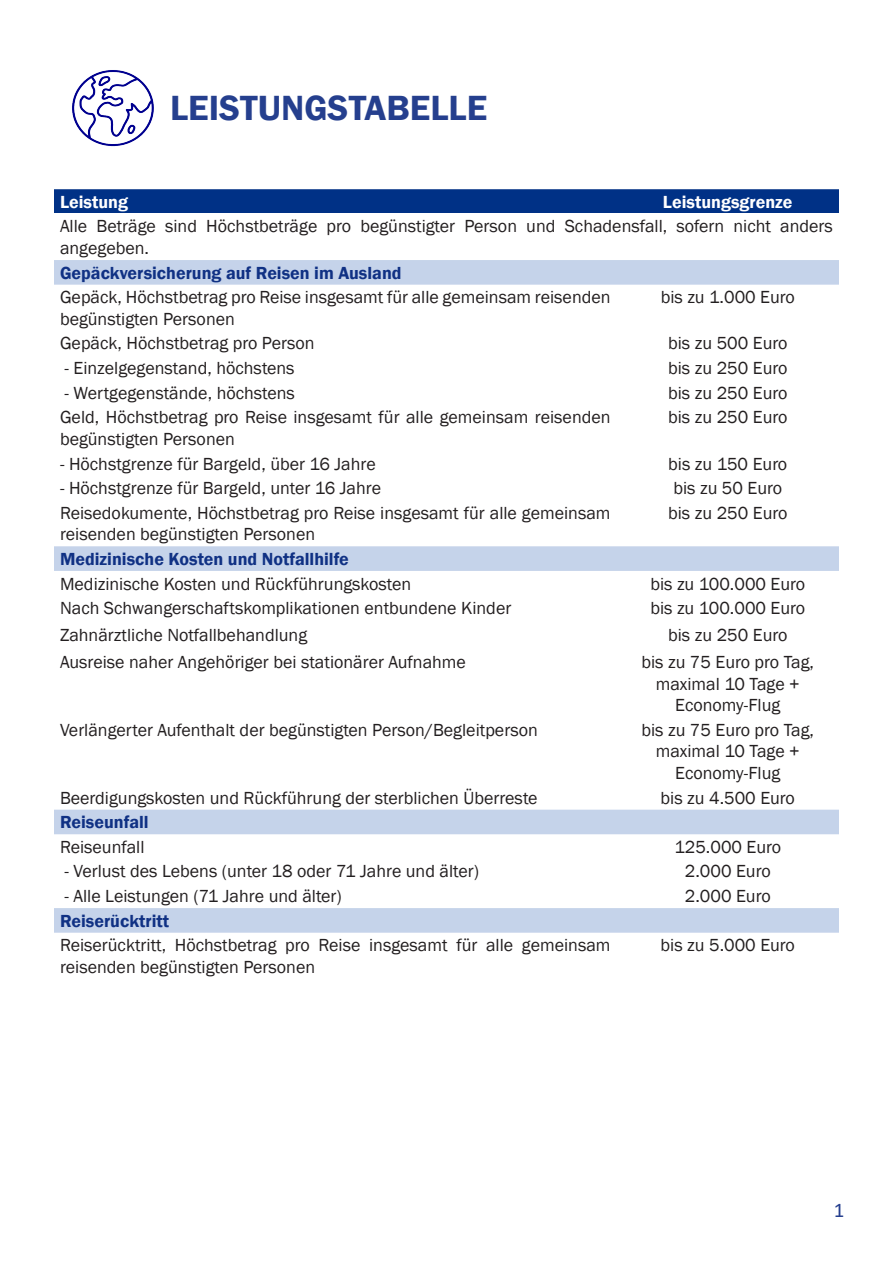
<style>
.page{position:relative;width:893px;height:1263px;background:#fff}
.page>*{position:absolute;margin:0;border:0;box-sizing:border-box;transform-origin:0 0}
.t1{font:600 36px "Franklin Gothic";color:#253f8e}
.t2{font:21px "Calibri";color:#253f8e}
.Main_Text{font:18px/21.6px "Franklin Gothic";color:#231f20}
.Main_Text-2{font:600 18px "Franklin Gothic";color:#103184}
.Main_Text-3{font:600 18px "Franklin Gothic";color:#fff}
</style>
<div class="page">
<div style="left:54px;top:189px;width:785px;height:24px;background:#003186"></div>
<svg style="left:54px;top:260px;width:785px;height:673px"></svg>
<img style="left:72px;top:70px;width:82px;height:77px">
<p class="t1" style="left:170px;top:86px;width:319px">LEISTUNGSTABELLE</p>
<p class="Main_Text-3" style="left:60px;top:191px;width:70px">Leistung</p>
<p class="Main_Text-3" style="left:663px;top:191px;width:131px">Leistungsgrenze</p>
<p class="Main_Text" style="left:60px;top:216px;width:774px">Alle Beträge sind Höchstbeträge pro begünstigter Person und Schadensfall, sofern nicht anders angegeben.</p>
<p class="Main_Text-2" style="left:60px;top:262px;width:343px">Gepäckversicherung auf Reisen im Ausland</p>
<p class="Main_Text" style="left:60px;top:287px;width:552px">Gepäck, Höchstbetrag pro Reise insgesamt für alle gemeinsam reisenden begünstigten Personen</p>
<p class="Main_Text" style="left:661px;top:287px;width:136px">bis zu 1.000 Euro</p>
<p class="Main_Text" style="left:60px;top:333px;width:256px">Gepäck, Höchstbetrag pro Person</p>
<p class="Main_Text" style="left:668px;top:333px;width:121px">bis zu 500 Euro</p>
<p class="Main_Text" style="left:64px;top:358px;width:232px">- Einzelgegenstand, höchstens</p>
<p class="Main_Text" style="left:668px;top:358px;width:121px">bis zu 250 Euro</p>
<p class="Main_Text" style="left:64px;top:382px;width:232px">- Wertgegenstände, höchstens</p>
<p class="Main_Text" style="left:668px;top:382px;width:121px">bis zu 250 Euro</p>
<p class="Main_Text" style="left:60px;top:407px;width:552px">Geld, Höchstbetrag pro Reise insgesamt für alle gemeinsam reisenden begünstigten Personen</p>
<p class="Main_Text" style="left:668px;top:407px;width:121px">bis zu 250 Euro</p>
<p class="Main_Text" style="left:60px;top:453px;width:317px">- Höchstgrenze für Bargeld, über 16 Jahre</p>
<p class="Main_Text" style="left:668px;top:453px;width:121px">bis zu 150 Euro</p>
<p class="Main_Text" style="left:60px;top:478px;width:323px">- Höchstgrenze für Bargeld, unter 16 Jahre</p>
<p class="Main_Text" style="left:673px;top:478px;width:110px">bis zu 50 Euro</p>
<p class="Main_Text" style="left:60px;top:502px;width:552px">Reisedokumente, Höchstbetrag pro Reise insgesamt für alle gemeinsam reisenden begünstigten Personen</p>
<p class="Main_Text" style="left:668px;top:502px;width:121px">bis zu 250 Euro</p>
<p class="Main_Text-2" style="left:60px;top:548px;width:290px">Medizinische Kosten und Notfallhilfe</p>
<p class="Main_Text" style="left:60px;top:573px;width:353px">Medizinische Kosten und Rückführungskosten</p>
<p class="Main_Text" style="left:650px;top:573px;width:156px">bis zu 100.000 Euro</p>
<p class="Main_Text" style="left:60px;top:598px;width:453px">Nach Schwangerschaftskomplikationen entbundene Kinder</p>
<p class="Main_Text" style="left:650px;top:598px;width:156px">bis zu 100.000 Euro</p>
<p class="Main_Text" style="left:60px;top:625px;width:249px">Zahnärztliche Notfallbehandlung</p>
<p class="Main_Text" style="left:668px;top:625px;width:121px">bis zu 250 Euro</p>
<p class="Main_Text" style="left:60px;top:652px;width:407px">Ausreise naher Angehöriger bei stationärer Aufnahme</p>
<p class="Main_Text" style="left:641px;top:652px;width:174px;text-align:center">bis zu 75 Euro pro Tag, maximal 10 Tage +<br>Economy-Flug</p>
<p class="Main_Text" style="left:60px;top:719px;width:479px">Verlängerter Aufenthalt der begünstigten Person/Begleitperson</p>
<p class="Main_Text" style="left:641px;top:719px;width:174px;text-align:center">bis zu 75 Euro pro Tag, maximal 10 Tage +<br>Economy-Flug</p>
<p class="Main_Text" style="left:60px;top:787px;width:479px">Beerdigungskosten und Rückführung der sterblichen Überreste</p>
<p class="Main_Text" style="left:661px;top:787px;width:136px">bis zu 4.500 Euro</p>
<p class="Main_Text-2" style="left:60px;top:811px;width:90px">Reiseunfall</p>
<p class="Main_Text" style="left:60px;top:836px;width:86px">Reiseunfall</p>
<p class="Main_Text" style="left:674px;top:836px;width:108px">125.000 Euro</p>
<p class="Main_Text" style="left:64px;top:861px;width:416px">- Verlust des Lebens (unter 18 oder 71 Jahre und älter)</p>
<p class="Main_Text" style="left:685px;top:861px;width:87px">2.000 Euro</p>
<p class="Main_Text" style="left:64px;top:886px;width:279px">- Alle Leistungen (71 Jahre und älter)</p>
<p class="Main_Text" style="left:685px;top:886px;width:87px">2.000 Euro</p>
<p class="Main_Text-2" style="left:60px;top:909px;width:111px">Reiserücktritt</p>
<p class="Main_Text" style="left:60px;top:935px;width:552px">Reiserücktritt, Höchstbetrag pro Reise insgesamt für alle gemeinsam reisenden begünstigten Personen</p>
<p class="Main_Text" style="left:661px;top:935px;width:136px">bis zu 5.000 Euro</p>
<p class="t2" style="left:834px;top:1195px;width:12px">1</p>
</div>
